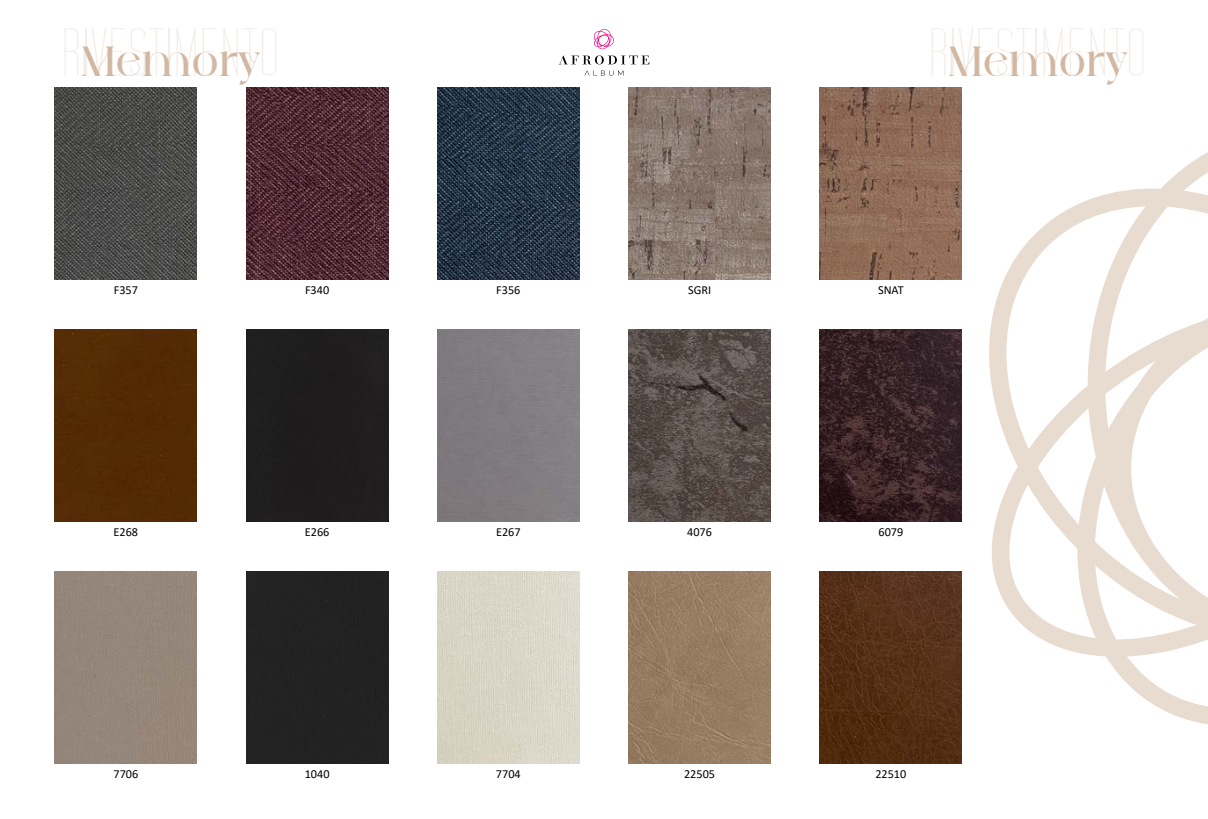
<style>
.page{position:relative;width:1208px;height:819px;background:#fff}
.page>*{position:absolute;margin:0;border:0;box-sizing:border-box;transform-origin:0 0}
.t1{font:68.77px "Tall Films Expanded";color:#d2b8a2}
.t2{font:34.91px "against";color:#d2b8a2}
.t3{font:12.25px "Calibri";color:#000}
</style>
<div class="page">
<svg style="left:559px;top:55px;width:90px;height:9px"></svg>
<svg style="left:594px;top:29px;width:20px;height:20px"></svg>
<svg style="left:585px;top:71px;width:38px;height:5px"></svg>
<img style="left:820px;top:571px;width:142px;height:192px">
<img style="left:629px;top:571px;width:142px;height:192px">
<img style="left:820px;top:329px;width:142px;height:192px">
<img style="left:629px;top:329px;width:142px;height:192px">
<img style="left:820px;top:87px;width:142px;height:192px">
<img style="left:629px;top:87px;width:142px;height:192px">
<img style="left:437px;top:571px;width:142px;height:192px">
<div style="left:246px;top:571px;width:142px;height:192px;background:#222"></div>
<div style="left:55px;top:571px;width:142px;height:192px;background:#94867a"></div>
<div style="left:246px;top:329px;width:142px;height:192px;background:#1e1d1e"></div>
<div style="left:55px;top:329px;width:142px;height:192px;background:#532a04"></div>
<img style="left:246px;top:87px;width:142px;height:192px">
<img style="left:437px;top:87px;width:142px;height:192px">
<img style="left:55px;top:87px;width:142px;height:192px">
<svg style="left:989px;top:152px;width:219px;height:572px"></svg>
<h1 class="t1" style="left:61px;top:21px;width:220px">RIVESTIMENTO</h1>
<h2 class="t2" style="left:80px;top:37px;width:182px">Memory</h2>
<h1 class="t1" style="left:928px;top:21px;width:220px">RIVESTIMENTO</h1>
<h2 class="t2" style="left:947px;top:37px;width:182px">Memory</h2>
<p class="t3" style="left:114px;top:282px;width:26px">F357</p>
<p class="t3" style="left:305px;top:282px;width:26px">F340</p>
<p class="t3" style="left:496px;top:282px;width:26px">F356</p>
<p class="t3" style="left:688px;top:282px;width:25px">SGRI</p>
<p class="t3" style="left:878px;top:282px;width:27px">SNAT</p>
<p class="t3" style="left:114px;top:523px;width:26px">E268</p>
<p class="t3" style="left:305px;top:523px;width:26px">E266</p>
<p class="t3" style="left:496px;top:523px;width:26px">E267</p>
<p class="t3" style="left:687px;top:523px;width:26px">4076</p>
<p class="t3" style="left:878px;top:523px;width:26px">6079</p>
<p class="t3" style="left:113px;top:765px;width:26px">7706</p>
<p class="t3" style="left:305px;top:765px;width:26px">1040</p>
<p class="t3" style="left:496px;top:765px;width:26px">7704</p>
<p class="t3" style="left:684px;top:765px;width:33px">22505</p>
<p class="t3" style="left:875px;top:765px;width:33px">22510</p>
</div>
